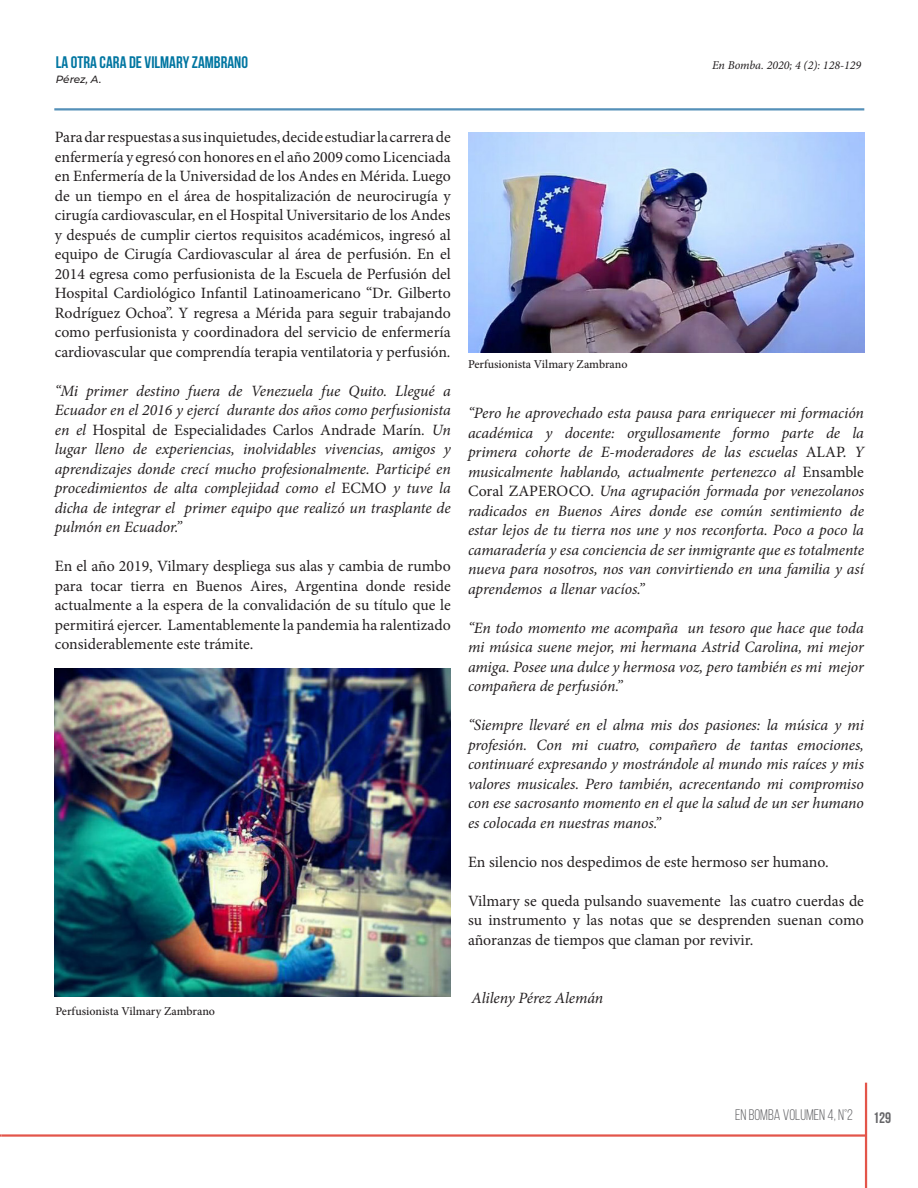
<style>
.page{position:relative;width:918px;height:1188px;background:#fff}
.page>*{position:absolute;margin:0;border:0;box-sizing:border-box;transform-origin:0 0}
.t1{font:700 16.8px "Bebas Neue";color:#0176a1}
.t2{font:italic 15.75px/19.5px "Minion Pro";letter-spacing:-.005em;color:#231f20;text-align:justify}
.t3{font:15.75px/19.5px "Minion Pro";color:#231f20;text-align:justify}
.t4{font:15.3px "Bebas Neue";color:#656568}
.t5{font:15.3px "Bebas Neue";color:#656568}
.t6{font:500 12px "Minion Pro";color:#231f20}
.t7{font:italic 12px "Minion Pro";color:#231f20}
.t8{font:italic 500 10.5px "Montserrat";letter-spacing:-.01em;color:#231f20}
.s1{font-style:italic}
.s2{font-style:normal}
</style>
<div class="page">
<hr style="left:2px;top:1134px;width:863px;height:3px;background:#e3554a">
<hr style="left:865px;top:1083px;width:2px;height:105px;background:#e3554a">
<hr style="left:54px;top:108px;width:810px;height:2px;background:#5490b8">
<img style="left:468px;top:133px;width:396px;height:220px">
<img style="left:54px;top:668px;width:397px;height:329px">
<p class="t1" style="left:56px;top:53px;width:194px">LA OTRA CARA DE VILMARY ZAMBRANO</p>
<p class="t7" style="left:712px;top:57px;width:151px">En Bomba. 2020; 4 (2): 128-129</p>
<p class="t8" style="left:56px;top:72px;width:47px">Pérez, A.</p>
<p class="t3" style="left:55px;top:128px;width:398px">Para dar respuestas a sus inquietudes, decide estudiar la carrera de enfermería y egresó con honores en el año 2009 como Licenciada en Enfermería de la Universidad de los Andes en Mérida. Luego de un tiempo en el área de hospitalización de neurocirugía y cirugía cardiovascular, en el Hospital Universitario de los Andes y después de cumplir ciertos requisitos académicos, ingresó al equipo de Cirugía Cardiovascular al área de perfusión. En el 2014 egresa como perfusionista de la Escuela de Perfusión del Hospital Cardiológico Infantil Latinoamericano “Dr. Gilberto Rodríguez Ochoa”. Y regresa a Mérida para seguir trabajando como perfusionista y coordinadora del servicio de enfermería cardiovascular que comprendía terapia ventilatoria y perfusión<span class="s1">.</span></p>
<p class="t2" style="left:55px;top:381px;width:398px">“Mi primer destino fuera de Venezuela fue Quito. Llegué a Ecuador en el 2016 y ejercí durante dos años como perfusionista en el <span class="s2">Hospital de Especialidades Carlos Andrade Marín</span>. Un lugar lleno de experiencias, inolvidables vivencias, amigos y aprendizajes donde crecí mucho profesionalmente. Participé en procedimientos de alta complejidad como el <span class="s2">ECMO</span> y tuve la dicha de integrar el primer equipo que realizó un trasplante de pulmón en Ecuador.”</p>
<p class="t3" style="left:55px;top:557px;width:398px">En el año 2019, Vilmary despliega sus alas y cambia de rumbo para tocar tierra en Buenos Aires, Argentina donde reside actualmente a la espera de la convalidación de su título que le permitirá ejercer. Lamentablemente la pandemia ha ralentizado considerablemente este trámite.</p>
<p class="t6" style="left:468px;top:356px;width:161px">Perfusionista Vilmary Zambrano</p>
<p class="t2" style="left:468px;top:403px;width:398px">“Pero he aprovechado esta pausa para enriquecer mi formación académica y docente: orgullosamente formo parte de la primera cohorte de E-moderadores de las escuelas <span class="s2">ALAP.</span> Y musicalmente hablando, actualmente pertenezco al <span class="s2">Ensamble Coral ZAPEROCO.</span> Una agrupación formada por venezolanos radicados en Buenos Aires donde ese común sentimiento de estar lejos de tu tierra nos une y nos reconforta. Poco a poco la camaradería y esa conciencia de ser inmigrante que es totalmente nueva para nosotros, nos van convirtiendo en una familia y así aprendemos a llenar vacíos.”</p>
<p class="t2" style="left:468px;top:618px;width:397px">“En todo momento me acompaña un tesoro que hace que toda mi música suene mejor, mi hermana Astrid Carolina, mi mejor amiga. Posee una dulce y hermosa voz, pero también es mi mejor compañera de perfusión.”</p>
<p class="t2" style="left:468px;top:715px;width:398px">“Siempre llevaré en el alma mis dos pasiones: la música y mi profesión. Con mi cuatro, compañero de tantas emociones, continuaré expresando y mostrándole al mundo mis raíces y mis valores musicales. Pero también, acrecentando mi compromiso con ese sacrosanto momento en el que la salud de un ser humano es colocada en nuestras manos.”</p>
<p class="t3" style="left:468px;top:852px;width:362px">En silencio nos despedimos de este hermoso ser humano.</p>
<p class="t3" style="left:468px;top:891px;width:398px">Vilmary se queda pulsando suavemente las cuatro cuerdas de su instrumento y las notas que se desprenden suenan como añoranzas de tiempos que claman por revivir.</p>
<p class="t6" style="left:55px;top:1003px;width:161px">Perfusionista Vilmary Zambrano</p>
<p class="t2" style="left:472px;top:988px;width:133px">Alileny Pérez Alemán</p>
<p class="t4" style="left:735px;top:1106px;width:120px">EN BOMBA VOLUMEN 4, N°2</p>
<p class="t5" style="left:873px;top:1109px;width:20px">129</p>
</div>
